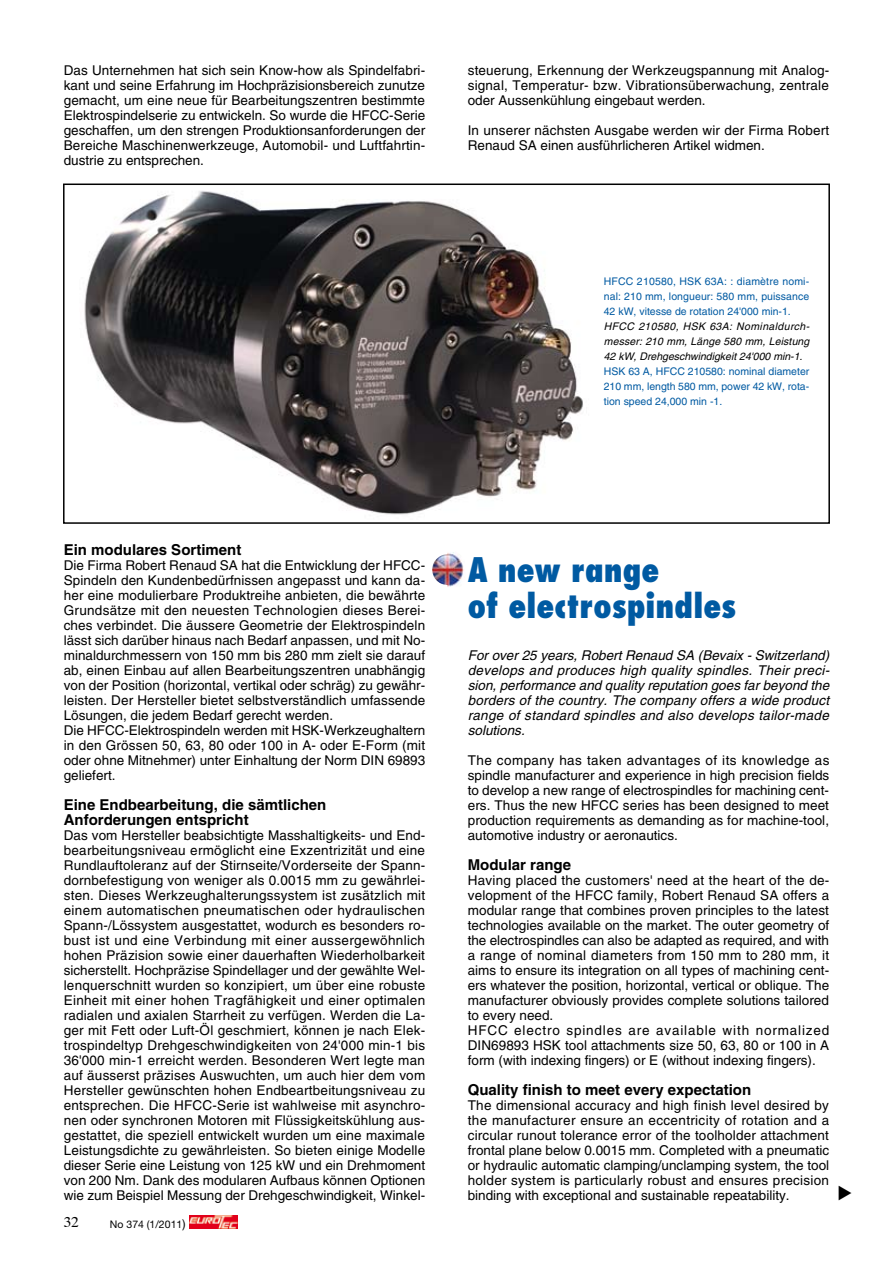
<style>
.page{position:relative;width:893px;height:1263px;background:#fff}
.page>*{position:absolute;margin:0;border:0;box-sizing:border-box;transform-origin:0 0}
.t1{font:800 condensed 33px/36px "Futura";color:#005aa2}
.t2{font:700 15px/15px "Helvetica";color:#000}
.t3{font:13.5px/15px "Helvetica";letter-spacing:.005em;color:#000;text-align:justify}
.t4{font:italic 13.5px/15px "Helvetica";letter-spacing:.02em;color:#000;text-align:justify}
.t5{font:10.5px/15px "Helvetica";color:#005aa2;text-align:justify}
.t6{font:italic 10.5px/15px "Helvetica";color:#000;text-align:justify}
.t7{font:10.5px "Helvetica Neue";color:#000}
.s1{font-size:12px}
</style>
<div class="page">
<svg style="left:189px;top:1215px;width:49px;height:13px"></svg>
<img style="left:190px;top:1215px;width:47px;height:13px">
<img style="left:84px;top:191px;width:499px;height:324px">
<div style="left:63px;top:184px;width:767px;height:340px;border:2px solid #000"></div>
<img style="left:432px;top:552px;width:32px;height:35px">
<p class="t3" style="left:64px;top:63px;width:363px">Das U nternehmen hat sich sein Know-how als Spindelfabri&shy;kant und seine Erfahrung im Hochpräzisionsbereich zunutze gemacht, um eine neue für Bearbeitungszentren bestimmte Elektrospindelserie zu entwickeln. So wurde die HFCC</p>
<p class="t3" style="left:64px;top:108px;width:363px;text-indent:325px">-Serie geschaffen, um den strengen Produktionsanforderungen der Bereiche Maschinenwerkzeuge, Automobil- und Luftfahrtin&shy;dustrie zu entsprechen.</p>
<p class="t3" style="left:468px;top:63px;width:363px">steuerung, Erkennung der Werkzeugspannung mit Analog&shy;signal, Temperatur- bzw. Vibrationsüberwachung, zentrale oder Aussenkühlung eingebaut werden.</p>
<p class="t3" style="left:468px;top:123px;width:363px">I n unserer nächsten Ausgabe werden wir der Firma Robert<br>Renaud SA einen ausführlicheren Artikel widmen.</p>
<p class="t5" style="left:604px;top:274px;width:207px;text-indent:33px">210580, HSK 63A: : diamètre nomi&shy;nal: 210 mm, longueur: 580 mm, puissance 42 kW, vitesse de rotation 24'000 min-1.</p>
<p class="t6" style="left:604px;top:319px;width:207px">HFCC 210580, HSK 63A: Nominaldurch&shy;messer: 210 mm, Länge 580 mm, Leistung 42 kW, Drehgeschwindigkeit 24'000 min-1.</p>
<p class="t5" style="left:604px;top:364px;width:60px">HSK 63 A, HFCC</p>
<p class="t5" style="left:604px;top:274px;width:9px">HFCC</p>
<p class="t5" style="left:604px;top:364px;width:207px;text-indent:84px">210580: nominal diameter 210 mm, length 580 mm, power 42 kW, rota&shy;tion speed 24,000 min -1.</p>
<p class="t2" style="left:64px;top:542px;width:179px">Ein modulares Sortiment</p>
<p class="t3" style="left:64px;top:558px;width:330px">Die Firma Robert Renaud SA hat die Entwicklung der HFCC</p>
<p class="t3" style="left:64px;top:558px;width:363px;text-align:left;text-indent:357px">- Spindeln den Kundenbedürfnissen angepasst und kann da&shy;her eine modulierbare Produktreihe anbieten, die bewährte Grundsätze mit den neuesten Technologien dieses Berei&shy;ches verbindet. Die äussere Geometrie der Elektrospindeln lässt sich darüber hinaus nach Bedarf anpassen, und mit No&shy;minaldurchmessern von 150 mm bis 280 mm zielt sie darauf ab, einen Einbau auf allen Bearbeitungszentren unabhängig von der Position (horizontal, vertikal oder schräg) zu gewähr&shy;leisten. Der Hersteller bietet selbstverständlich umfassende Lösungen, die jedem Bedarf gerecht werden.<br>Die HFCC</p>
<p class="t3" style="left:64px;top:723px;width:363px;text-indent:61px">-Elektrospindeln werden mit HSK-Werkzeughaltern in den Grössen 50, 63, 80 oder 100 in A- oder E-Form (mit oder ohne Mitnehmer) unter Einhaltung der Norm DIN</p>
<p class="t3" style="left:388px;top:753px;width:39px">69893</p>
<p class="t3" style="left:64px;top:768px;width:53px">geliefert.</p>
<p class="t2" style="left:64px;top:797px;width:264px">Eine Endbearbeitung, die sämtlichen<br>Anforderungen entspricht</p>
<p class="t3" style="left:64px;top:828px;width:363px">Das vom Hersteller beabsichtigte Masshaltigkeits- und End&shy;bearbeitungsniveau ermöglicht eine Exzentrizität und eine Rundlauftoleranz auf der Stirnseite/Vorderseite der Spann&shy;dornbefestigung von weniger als 0.0015 mm zu gewährlei&shy;sten. Dieses Werkzeughalterungssystem ist zusätzlich mit einem automatischen pneumatischen oder hydraulischen Spann-/Lössystem ausgestattet, wodurch es besonders ro&shy;bust ist und eine Verbindung mit einer aussergewöhnlich hohen Präzision sowie einer dauerhaften Wiederholbarkeit sicherstellt. Hochpräzise Spindellager und der gewählte Wel&shy;lenquerschnitt wurden so konzipiert, um über eine robuste Einheit mit einer hohen Tragfähigkeit und einer optimalen radialen und axialen Starrheit zu verfügen. Werden die La&shy;ger mit Fett oder Luft-Öl geschmiert, können je nach Elek&shy;trospindeltyp Drehgeschwindigkeiten von 24'000 min-1 bis 36'000 min-1 erreicht werden. Besonderen Wert legte man auf äusserst präzises Auswuchten, um auch hier dem vom Hersteller gewünschten hohen Endbeartbeitungsniveau zu entsprechen. Die HFCC</p>
<p class="t3" style="left:64px;top:1098px;width:363px;text-indent:149px">-Serie ist wahlweise mit asynchro&shy;nen oder synchronen Motoren mit Flüssigkeitskühlung aus&shy;gestattet, die speziell entwickelt wurden um eine maximale Leistungsdichte zu gewährleisten. So bieten einige Modelle dieser Serie eine Leistung von 125 kW und ein Drehmoment von 200 Nm. Dank des modularen Aufbaus können Optionen wie zum Beispiel Messung der Drehgeschwindigkeit, Winkel-</p>
<p class="t7" style="left:110px;top:1218px;width:77px">No 374 (1/2011<span class="s1">)</span></p>
<h1 class="t1" style="left:468px;top:551px;width:270px">A new range<br>of electrospindles</h1>
<p class="t4" style="left:468px;top:648px;width:363px">For over 25 years, Robert Renaud SA (Bevaix - Switzerland) develops and produces high quality spindles. Their preci&shy;sion, performance and quality reputation goes far beyond the borders of the country. The company offers a wide product range of standard spindles and also develops tailor-made solutions.</p>
<p class="t3" style="left:468px;top:753px;width:363px">The company has taken advantages of its knowledge as spindle manufacturer and experience in high precision fields to develop a new range of electrospindles for machining cent&shy;ers. Thus the new HFCC</p>
<p class="t3" style="left:468px;top:798px;width:363px;text-indent:155px">series has been designed to meet production requirements as demanding as for machine-tool, automotive industry or aeronautics.</p>
<p class="t2" style="left:468px;top:857px;width:105px">Modular range</p>
<p class="t3" style="left:468px;top:873px;width:363px">Having placed the customers' need at the heart of the de&shy;velopment of the HFCC</p>
<p class="t3" style="left:468px;top:888px;width:363px;text-align:left;text-indent:150px">family, Robert Renaud SA offers a modular range that combines proven principles to the latest technologies available on the market. The outer geometry of the electrospindles can also be adapted as required, and with a range of nominal diameters from 150 mm to 280 mm, it aims to ensure its integration on all types of machining cent&shy;ers whatever the position, horizontal, vertical or oblique. The manufacturer obviously provides complete solutions tailored to every need.<br>HFCC</p>
<p class="t3" style="left:468px;top:1023px;width:363px;text-indent:47px">electro spindles are available with normalized DIN 69893 HS K tool attachments size 50, 63, 80 or 100 in A form (with indexing fingers) or E (without indexing fingers).</p>
<p class="t2" style="left:468px;top:1082px;width:285px">Quality finish to meet every expectation</p>
<p class="t3" style="left:468px;top:1098px;width:363px">The dimensional accuracy and high finish level desired by the manufacturer ensure an eccentricity of rotation and a circular runout tolerance error of the toolholder attachment frontal plane below 0.0015 mm. Completed with a pneumatic or hydraulic automatic clamping/unclamping system, the tool holder system is particularly robust and ensures precision binding with exceptional and sustainable repeatability.</p>
</div>
